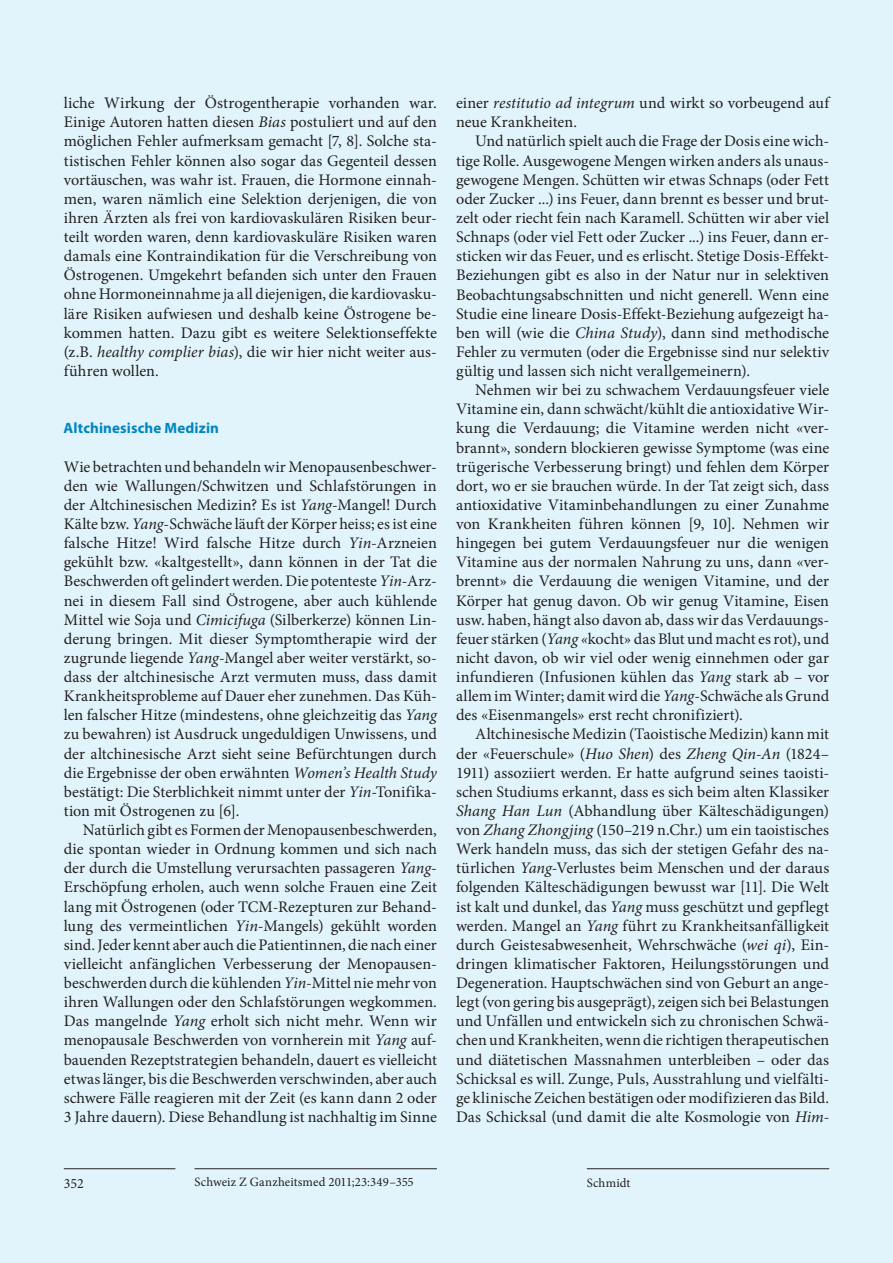
<style>
.page{position:relative;width:893px;height:1263px;background:#e1f4fc}
.page>*{position:absolute;margin:0;border:0;box-sizing:border-box;transform-origin:0 0}
.t1{font:16.2px/19px "Minion Pro";color:#231f20;text-align:justify}
.t2{font:700 15px "Myriad Pro";letter-spacing:.01em;color:#0086be}
.t3{font:14.25px "Minion Pro";color:#231f20}
.t4{font:12.75px "Minion Pro";letter-spacing:.01em;color:#231f20}
.s1{font-style:italic}
</style>
<div class="page">
<hr style="left:64px;top:1168px;width:111px;height:1px;background:#231f20">
<hr style="left:195px;top:1168px;width:242px;height:1px;background:#231f20">
<hr style="left:587px;top:1168px;width:242px;height:1px;background:#231f20">
<p class="t1" style="left:64px;top:94px;width:375px">liche Wirkung der Östrogentherapie vorhanden war.<br>Einige Autoren hatten diesen <span class="s1">Bias</span> postuliert und auf den möglichen Fehler aufmerksam gemacht [7, 8]. Solche sta&shy;tistischen Fehler können also sogar das Gegenteil dessen vortäuschen, was wahr ist. Frauen, die Hormone einnah&shy;men, waren nämlich eine Selektion derjenigen, die von ihren Ärzten als frei von kardiovaskulären Risiken beur&shy;teilt worden waren, denn kardiovaskuläre Risiken waren damals eine Kontraindikation für die Verschreibung von Östrogenen. Umgekehrt befanden sich unter den Frauen ohne Hormoneinnahme ja all diejenigen, die kardiovasku&shy;läre Risiken aufwiesen und deshalb keine Östrogene be&shy;kommen hatten. Dazu gibt es weitere Selektionseffekte (z.B. <span class="s1">healthy complier bias</span>), die wir hier nicht weiter aus&shy;führen wollen.</p>
<p class="t2" style="left:64px;top:419px;width:157px">Altchinesische Medizin</p>
<p class="t1" style="left:64px;top:457px;width:375px">Wie betrachten und behandeln wir Menopausenbeschwer&shy;den wie Wallungen/Schwitzen und Schlafstörungen in der Altchinesischen Medizin? Es ist <span class="s1">Yang</span>-Mangel! Durch Kälte bzw. <span class="s1">Yang</span>-Schwäche läuft der Körper heiss; es ist eine falsche Hitze! Wird falsche Hitze durch <span class="s1">Yin</span>-Arzneien gekühlt bzw. «kaltgestellt», dann können in der Tat die Beschwerden oft gelindert werden. Die potenteste <span class="s1">Yin</span>-Arz&shy;nei in diesem Fall sind Östrogene, aber auch kühlende Mittel wie Soja und <span class="s1">Cimicifuga</span> (Silberkerze) können Lin&shy;derung bringen. Mit dieser Symptomtherapie wird der zugrunde liegende <span class="s1">Yang</span>-Mangel aber weiter verstärkt, so&shy;dass der altchinesische Arzt vermuten muss, dass damit Krankheitsprobleme auf Dauer eher zunehmen. Das Küh&shy;len falscher Hitze (mindestens, ohne gleichzeitig das <span class="s1">Yang </span>zu bewahren) ist Ausdruck ungeduldigen Unwissens, und der altchinesische Arzt sieht seine Befürchtungen durch die Ergebnisse der oben erwähnten <span class="s1">Women’s Health Study </span>bestätigt: Die Sterblichkeit nimmt unter der <span class="s1">Yin</span>-Tonifika&shy;tion mit Östrogenen zu [6].</p>
<p class="t1" style="left:64px;top:820px;width:375px;text-indent:19px">Natürlich gibt es Formen der Menopausenbeschwerden, die spontan wieder in Ordnung kommen und sich nach der durch die Umstellung verursachten passageren <span class="s1">Yang</span>-Erschöpfung erholen, auch wenn solche Frauen eine Zeit lang mit Östrogenen (oder TCM-Rezepturen zur Behand&shy;lung des vermeintlichen <span class="s1">Yin</span>-Mangels) gekühlt worden sind. Jeder kennt aber auch die Patientinnen, die nach einer vielleicht anfänglichen Verbesserung der Menopausen&shy;beschwerden durch die kühlenden <span class="s1">Yin</span>-Mittel nie mehr von ihren Wallungen oder den Schlafstörungen wegkommen.<br>Das mangelnde <span class="s1">Yang</span> erholt sich nicht mehr. Wenn wir menopausale Beschwerden von vornherein mit <span class="s1">Yang</span> auf&shy;bauenden Rezeptstrategien behandeln, dauert es vielleicht etwas länger, bis die Beschwerden verschwinden, aber auch schwere Fälle reagieren mit der Zeit (es kann dann 2 oder 3 Jahre dauern). Diese Behandlung ist nachhaltig im Sinne</p>
<p class="t1" style="left:456px;top:94px;width:375px">einer <span class="s1">restitutio ad integrum</span> und wirkt so vorbeugend auf neue Krankheiten.</p>
<p class="t1" style="left:456px;top:132px;width:375px;text-indent:19px">Und natürlich spielt auch die Frage der Dosis eine wich&shy;tige Rolle. Ausgewogene Mengen wirken anders als unaus&shy;gewogene Mengen. Schütten wir etwas Schnaps (oder Fett oder Zucker ...) ins Feuer, dann brennt es besser und brut&shy;zelt oder riecht fein nach Karamell. Schütten wir aber viel Schnaps (oder viel Fett oder Zucker ...) ins Feuer, dann er&shy;sticken wir das Feuer, und es erlischt. Stetige Dosis-Effekt-Beziehungen gibt es also in der Natur nur in selektiven Beobachtungsabschnitten und nicht generell. Wenn eine Studie eine lineare Dosis-Effekt-Beziehung aufgezeigt ha&shy;ben will (wie die <span class="s1">China Study</span>), dann sind methodische Fehler zu vermuten (oder die Ergebnisse sind nur selektiv gültig und lassen sich nicht verallgemeinern).</p>
<p class="t1" style="left:456px;top:380px;width:375px;text-indent:19px">Nehmen wir bei zu schwachem Verdauungsfeuer viele Vitamine ein, dann schwächt/kühlt die antioxidative Wir&shy;kung die Verdauung; die Vitamine werden nicht «ver&shy;brannt», sondern blockieren gewisse Symptome (was eine trügerische Verbesserung bringt) und fehlen dem Körper dort, wo er sie brauchen würde. In der Tat zeigt sich, dass antioxidative Vitaminbehandlungen zu einer Zunahme von Krankheiten führen können [9, 10]. Nehmen wir hingegen bei gutem Verdauungsfeuer nur die wenigen Vitamine aus der normalen Nahrung zu uns, dann «ver&shy;brennt» die Verdauung die wenigen Vitamine, und der Körper hat genug davon. Ob wir genug Vitamine, Eisen usw. haben, hängt also davon ab, dass wir das Verdauungs&shy;feuer stärken (<span class="s1">Yang «</span>kocht» das Blut und macht es rot), und nicht davon, ob wir viel oder wenig einnehmen oder gar infundieren (Infusionen kühlen das <span class="s1">Yang</span> stark ab – vor allem im Winter; damit wird die <span class="s1">Yang</span>-Schwäche als Grund des «Eisenmangels» erst recht chronifiziert).</p>
<p class="t1" style="left:456px;top:725px;width:375px;text-indent:19px">Altchinesische Medizin (Taoistische Medizin) kann mit der «Feuerschule» (<span class="s1">Huo Shen</span>) des <span class="s1">Zheng Qin-An</span> (1824– 1911) assoziiert werden. Er hatte aufgrund seines taoisti&shy;schen Studiums erkannt, dass es sich beim alten Klassiker <span class="s1">Shang Han Lun</span> (Abhandlung über Kälteschädigungen) von <span class="s1">Zhang Zhongjing</span> (150–219 n.Chr.) um ein taoistisches Werk handeln muss, das sich der stetigen Gefahr des na&shy;türlichen <span class="s1">Yang</span>-Verlustes beim Menschen und der daraus folgenden Kälteschädigungen bewusst war [11]. Die Welt ist kalt und dunkel, das <span class="s1">Yang</span> muss geschützt und gepflegt werden. Mangel an <span class="s1">Yang</span> führt zu Krankheitsanfälligkeit durch Geistesabwesenheit, Wehrschwäche (<span class="s1">wei qi</span>), Ein&shy;dringen klimatischer Faktoren, Heilungsstörungen und Degeneration. Hauptschwächen sind von Geburt an ange&shy;legt (von gering bis ausgeprägt), zeigen sich bei Belastungen und Unfällen und entwickeln sich zu chronischen Schwä&shy;chen und Krankheiten, wenn die richtigen therapeutischen und diätetischen Massnahmen unterbleiben – oder das Schicksal es will. Zunge, Puls, Ausstrahlung und vielfälti&shy;ge klinische Zeichen bestätigen oder modifizieren das Bild.<br>Das Schicksal (und damit die alte Kosmologie von <span class="s1">Him-</span></p>
<p class="t3" style="left:64px;top:1173px;width:22px">352</p>
<p class="t4" style="left:195px;top:1174px;width:221px">Schweiz Z Ganzheitsmed 2011;23:349–355</p>
<p class="t4" style="left:587px;top:1174px;width:45px">Schmidt</p>
</div>
